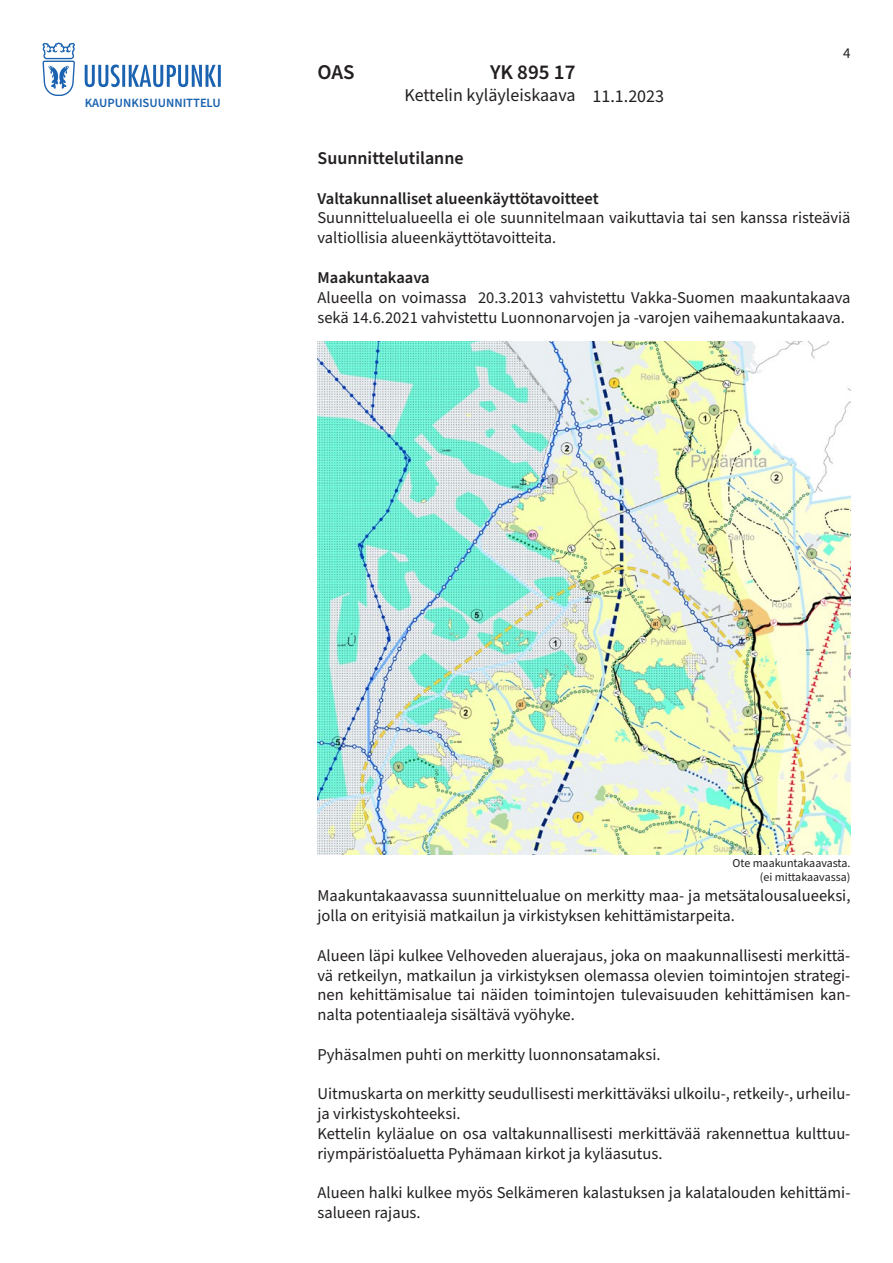
<style>
.page{position:relative;width:893px;height:1263px;background:#fff}
.page>*{position:absolute;margin:0;border:0;box-sizing:border-box;transform-origin:0 0}
.t1{font:600 21px "Source Sans Pro";color:#231f20}
.t2{font:18px "Source Sans Pro";color:#231f20}
.t3{font:600 18px "Source Sans Pro";color:#231f20}
.t4{font:16.5px/19.8px "Source Sans Pro";color:#231f20}
.t5{font:600 16.5px "Source Sans Pro";color:#231f20}
.t6{font:15px "Source Sans Pro";color:#231f20}
.t7{font:600 12.6px "Source Sans Pro";color:#1b63b0}
.t8{font:12px/14.4px "Source Sans Pro";color:#231f20;text-align:right}
</style>
<div class="page">
<svg style="left:42px;top:43px;width:33px;height:53px"></svg>
<svg style="left:85px;top:65px;width:136px;height:22px"></svg>
<img style="left:317px;top:341px;width:533px;height:514px">
<p class="t7" style="left:85px;top:95px;width:138px">KAUPUNKISUUNNITTELU</p>
<p class="t1" style="left:317px;top:58px;width:39px">OAS</p>
<p class="t1" style="left:490px;top:58px;width:87px">YK 895 17</p>
<p class="t2" style="left:404px;top:83px;width:172px">Kettelin kyläyleiskaava</p>
<p class="t2" style="left:592px;top:84px;width:73px">11.1.2023</p>
<p class="t6" style="left:843px;top:43px;width:9px">4</p>
<p class="t3" style="left:317px;top:146px;width:148px">Suunnittelutilanne</p>
<p class="t5" style="left:317px;top:187px;width:283px">Valtakunnalliset alueenkäyttötavoitteet</p>
<p class="t4" style="left:317px;top:209px;width:534px">Suunnittelualueella ei ole suunnitelmaan vaikuttavia tai sen kanssa risteäviä valtiollisia alueenkäyttötavoitteita.</p>
<p class="t5" style="left:317px;top:266px;width:114px">Maakuntakaava</p>
<p class="t4" style="left:317px;top:288px;width:534px">Alueella on voimassa 20.3.2013 vahvistettu Vakka-Suomen maakuntakaava sekä 14.6.2021 vahvistettu Luonnonarvojen ja -varojen vaihemaakuntakaava.</p>
<p class="t8" style="left:732px;top:856px;width:119px">Ote maakuntakaavasta. (ei mittakaavassa)</p>
<p class="t4" style="left:317px;top:886px;width:534px">Maakuntakaavassa suunnittelualue on merkitty maa- ja metsätalousalueeksi, jolla on erityisiä matkailun ja virkistyksen kehittämistarpeita.</p>
<p class="t4" style="left:317px;top:946px;width:534px;text-align:justify">Alueen läpi kulkee Velhoveden aluerajaus, joka on maakunnallisesti merkittä&shy;vä retkeilyn, matkailun ja virkistyksen olemassa olevien toimintojen strategi&shy;nen kehittämisalue tai näiden toimintojen tulevaisuuden kehittämisen kan&shy;nalta potentiaaleja sisältävä vyöhyke.</p>
<p class="t4" style="left:317px;top:1045px;width:345px">Pyhäsalmen puhti on merkitty luonnonsatamaksi.</p>
<p class="t4" style="left:317px;top:1084px;width:534px">Uitmuskarta on merkitty seudullisesti merkittäväksi ulkoilu-, retkeily-, urheilu&shy;ja virkistyskohteeksi.<br>Kettelin kyläalue on osa valtakunnallisesti merkittävää rakennettua kulttuu&shy;riympäristöaluetta Pyhämaan kirkot ja kyläasutus.</p>
<p class="t4" style="left:317px;top:1183px;width:534px">Alueen halki kulkee myös Selkämeren kalastuksen ja kalatalouden kehittämi&shy;salueen rajaus.</p>
</div>
